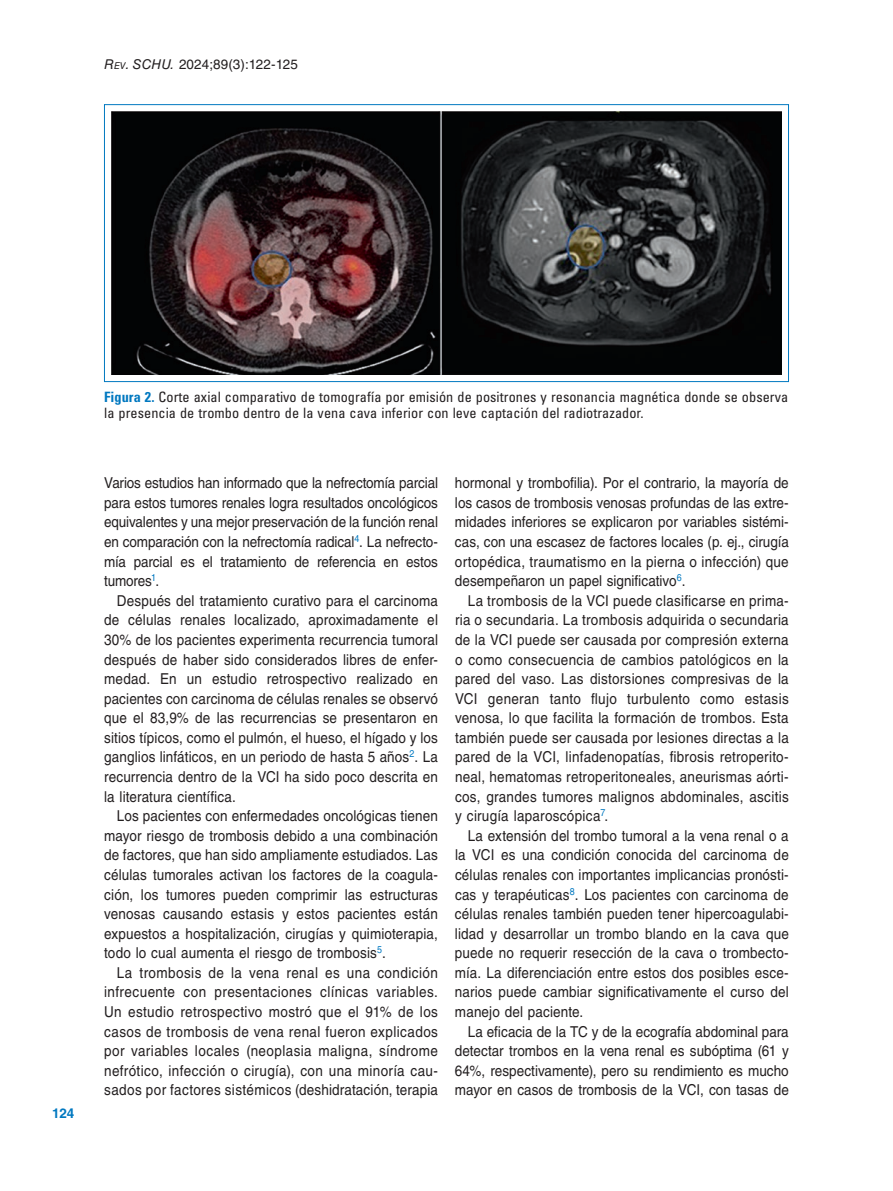
<style>
.page{position:relative;width:893px;height:1191px;background:#fff}
.page>*{position:absolute;margin:0;border:0;box-sizing:border-box;transform-origin:0 0}
.t1{font:15px "Helvetica LT Std";letter-spacing:.01em;color:#231f20;scale:.9 1}
.t2{font:15px "Helvetica LT Std";letter-spacing:-.01em;color:#231f20;scale:.9 1}
.t3{font:15px "Helvetica LT Std";letter-spacing:.03em;color:#231f20;scale:.9 1}
.t4{font:15px "Helvetica LT Std";letter-spacing:.035em;color:#231f20;scale:.9 1}
.t5{font:condensed 14.25px/16.5px "Univers LT Std";letter-spacing:.005em;color:#231f20}
.t6{font:13.5px "Helvetica LT Std";letter-spacing:.005em;color:#231f20}
.t7{font:700 13.5px "Helvetica LT Std";color:#0078c0}
.s1{font-style:italic}
.s2{font-style:italic;font-size:9.45px}
.s3{font-weight:700;color:#0078c0}
</style>
<div class="page">
<img style="left:112px;top:112px;width:669px;height:262px">
<div style="left:104px;top:104px;width:685px;height:278px;border:1px solid #0078c0"></div>
<p class="t6" style="left:104px;top:57px;width:195px"><span class="s1">R</span><span class="s2">ev</span><span class="s1">. SCHU.</span> 2024;89(3):122-125</p>
<p class="t7" style="left:52px;top:1104px;width:24px">124</p>
<p class="t5" style="left:104px;top:388px;width:685px"><span class="s3">Figura 2.</span> Corte axial comparativo de tomografía por emisión de positrones y resonancia magnética donde se observa la presencia de trombo dentro de la vena cava inferior con leve captación del radiotrazador.</p>
<p class="t2" style="left:104px;top:474px;width:372px">Varios estudios han informado que la nefrectomía parcial</p>
<p class="t2" style="left:104px;top:494px;width:372px">para estos tumores renales logra resultados oncológicos</p>
<p class="t2" style="left:104px;top:513px;width:372px">equivalentes y una mejor preservación de la función renal</p>
<p class="t2" style="left:104px;top:533px;width:372px">en comparación con la nefrectomía radical<sup>4</sup>. La nefrecto-</p>
<p class="t2" style="left:104px;top:552px;width:372px">mía parcial es el tratamiento de referencia en estos</p>
<p class="t2" style="left:104px;top:572px;width:63px">tumores<sup>1</sup>.</p>
<p class="t1" style="left:117px;top:592px;width:358px">Después del tratamiento curativo para el carcinoma</p>
<p class="t1" style="left:104px;top:611px;width:372px">de células renales localizado, aproximadamente el</p>
<p class="t1" style="left:104px;top:631px;width:372px">30% de los pacientes experimenta recurrencia tumoral</p>
<p class="t1" style="left:104px;top:650px;width:372px">después de haber sido considerados libres de enfer-</p>
<p class="t1" style="left:104px;top:670px;width:372px">medad. En un estudio retrospectivo realizado en</p>
<p class="t1" style="left:104px;top:689px;width:372px">pacientes con carcinoma de células renales se observó</p>
<p class="t1" style="left:104px;top:709px;width:372px">que el 83,9% de las recurrencias se presentaron en</p>
<p class="t1" style="left:104px;top:729px;width:372px">sitios típicos, como el pulmón, el hueso, el hígado y los</p>
<p class="t1" style="left:104px;top:748px;width:372px">ganglios linfáticos, en un periodo de hasta 5 años<sup>2</sup>. La</p>
<p class="t1" style="left:104px;top:768px;width:372px">recurrencia dentro de la VCI ha sido poco descrita en</p>
<p class="t1" style="left:104px;top:787px;width:148px">la literatura científica.</p>
<p class="t1" style="left:117px;top:807px;width:358px">Los pacientes con enfermedades oncológicas tienen</p>
<p class="t1" style="left:104px;top:826px;width:372px">mayor riesgo de trombosis debido a una combinación</p>
<p class="t1" style="left:104px;top:846px;width:372px">de factores, que han sido ampliamente estudiados. Las</p>
<p class="t1" style="left:104px;top:866px;width:372px">células tumorales activan los factores de la coagula-</p>
<p class="t1" style="left:104px;top:885px;width:372px">ción, los tumores pueden comprimir las estructuras</p>
<p class="t1" style="left:104px;top:905px;width:372px">venosas causando estasis y estos pacientes están</p>
<p class="t1" style="left:104px;top:924px;width:372px">expuestos a hospitalización, cirugías y quimioterapia,</p>
<p class="t1" style="left:104px;top:944px;width:315px">todo lo cual aumenta el riesgo de trombosis<sup>5</sup>.</p>
<p class="t3" style="left:117px;top:963px;width:358px">La trombosis de la vena renal es una condición</p>
<p class="t4" style="left:104px;top:983px;width:372px">infrecuente con presentaciones clínicas variables.</p>
<p class="t3" style="left:104px;top:1003px;width:372px">Un estudio retrospectivo mostró que el 91% de los</p>
<p class="t3" style="left:104px;top:1022px;width:372px">casos de trombosis de vena renal fueron explicados</p>
<p class="t3" style="left:104px;top:1042px;width:372px">por variables locales (neoplasia maligna, síndrome</p>
<p class="t3" style="left:104px;top:1061px;width:372px">nefrótico, infección o cirugía), con una minoría cau-</p>
<p class="t1" style="left:104px;top:1081px;width:372px">sados por factores sistémicos (deshidratación, terapia</p>
<p class="t1" style="left:455px;top:474px;width:372px">hormonal y trombofilia). Por el contrario, la mayoría de</p>
<p class="t1" style="left:455px;top:494px;width:372px">los casos de trombosis venosas profundas de las extre-</p>
<p class="t1" style="left:455px;top:513px;width:372px">midades inferiores se explicaron por variables sistémi-</p>
<p class="t1" style="left:455px;top:533px;width:372px">cas, con una escasez de factores locales (p. ej., cirugía</p>
<p class="t1" style="left:455px;top:552px;width:372px">ortopédica, traumatismo en la pierna o infección) que</p>
<p class="t1" style="left:455px;top:572px;width:258px">desempeñaron un papel significativo<sup>6</sup>.</p>
<p class="t1" style="left:468px;top:592px;width:358px">La trombosis de la VCI puede clasificarse en prima-</p>
<p class="t1" style="left:455px;top:611px;width:372px">ria o secundaria. La trombosis adquirida o secundaria</p>
<p class="t1" style="left:455px;top:631px;width:372px">de la VCI puede ser causada por compresión externa</p>
<p class="t1" style="left:455px;top:650px;width:372px">o como consecuencia de cambios patológicos en la</p>
<p class="t1" style="left:455px;top:670px;width:372px">pared del vaso. Las distorsiones compresivas de la</p>
<p class="t1" style="left:455px;top:689px;width:372px">VCI generan tanto flujo turbulento como estasis</p>
<p class="t1" style="left:455px;top:709px;width:372px">venosa, lo que facilita la formación de trombos. Esta</p>
<p class="t1" style="left:455px;top:729px;width:372px">también puede ser causada por lesiones directas a la</p>
<p class="t1" style="left:455px;top:748px;width:372px">pared de la VCI, linfadenopatías, fibrosis retroperito-</p>
<p class="t1" style="left:455px;top:768px;width:372px">neal, hematomas retroperitoneales, aneurismas aórti-</p>
<p class="t1" style="left:455px;top:787px;width:372px">cos, grandes tumores malignos abdominales, ascitis</p>
<p class="t1" style="left:455px;top:807px;width:172px">y cirugía laparoscópica<sup>7</sup>.</p>
<p class="t1" style="left:468px;top:826px;width:358px">La extensión del trombo tumoral a la vena renal o a</p>
<p class="t1" style="left:455px;top:846px;width:372px">la VCI es una condición conocida del carcinoma de</p>
<p class="t1" style="left:455px;top:866px;width:372px">células renales con importantes implicancias pronósti-</p>
<p class="t1" style="left:455px;top:885px;width:372px">cas y terapéuticas<sup>8</sup>. Los pacientes con carcinoma de</p>
<p class="t1" style="left:455px;top:905px;width:372px">células renales también pueden tener hipercoagulabi-</p>
<p class="t1" style="left:455px;top:924px;width:372px">lidad y desarrollar un trombo blando en la cava que</p>
<p class="t1" style="left:455px;top:944px;width:372px">puede no requerir resección de la cava o trombecto-</p>
<p class="t1" style="left:455px;top:963px;width:372px">mía. La diferenciación entre estos dos posibles esce-</p>
<p class="t1" style="left:455px;top:983px;width:372px">narios puede cambiar significativamente el curso del</p>
<p class="t1" style="left:455px;top:1003px;width:144px">manejo del paciente.</p>
<p class="t1" style="left:468px;top:1022px;width:358px">La eficacia de la TC y de la ecografía abdominal para</p>
<p class="t1" style="left:455px;top:1042px;width:372px">detectar trombos en la vena renal es subóptima (61 y</p>
<p class="t1" style="left:455px;top:1061px;width:372px">64%, respectivamente), pero su rendimiento es mucho</p>
<p class="t1" style="left:455px;top:1081px;width:372px">mayor en casos de trombosis de la VCI, con tasas de</p>
</div>
